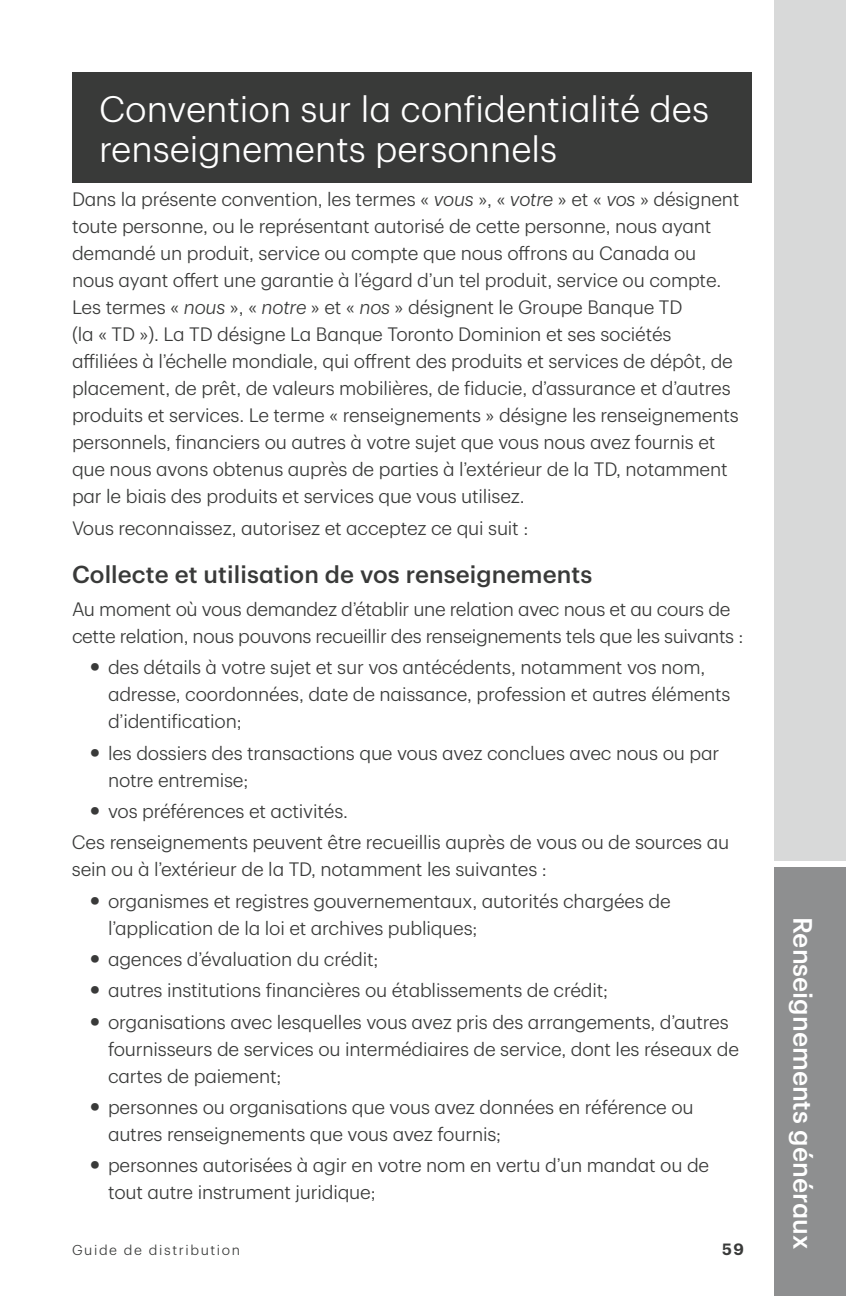
<style>
.page{position:relative;width:846px;height:1296px;background:#fff}
.page>*{position:absolute;margin:0;border:0;box-sizing:border-box;transform-origin:0 0}
.t1{font:300 36px/40px "TD Graphik";color:#fff}
.t2{font:500 26px "TD Graphik";color:#fff}
.t3{font:500 24px "TD Graphik";letter-spacing:.005em;color:#393a39}
.t4{font:300 19px/27px "TD Graphik";letter-spacing:-.01em;color:#393a39}
.t5{font:600 16px "TD Graphik";color:#393a39}
.t6{font:300 14px "TD Graphik";letter-spacing:.115em;color:#393a39}
.s1{font-style:italic}
.s2{font-weight:500;font-size:30px}
</style>
<div class="page">
<div style="left:774px;top:0;width:72px;height:864px;background:#d8d9d9"></div>
<div style="left:774px;top:864px;width:72px;height:432px;background:#8e8f90"></div>
<div style="left:774px;top:861px;width:72px;height:6px;background:#fff"></div>
<div style="left:72px;top:72px;width:680px;height:111px;background:#393a39"></div>
<h2 class="t1" style="left:99px;top:86px;width:612px">Convention sur la confidentialité des renseignements personnels</h2>
<p class="t4" style="left:72px;top:184px;width:669px">Dans la présente convention, les termes « <span class="s1">vous</span> », « <span class="s1">votre</span> » et « <span class="s1">vos</span> » désignent toute personne, ou le représentant autorisé de cette personne, nous ayant demandé un produit, service ou compte que nous offrons au Canada ou nous ayant offert une garantie à l’égard d’un tel produit, service ou compte.<br>Les termes « <span class="s1">nous</span> », « <span class="s1">notre</span> » et « <span class="s1">nos</span> » désignent le Groupe Banque TD<br>(la « TD »). La TD désigne La Banque Toronto Dominion et ses sociétés affiliées à l’échelle mondiale, qui offrent des produits et services de dépôt, de placement, de prêt, de valeurs mobilières, de fiducie, d’assurance et d’autres produits et services. Le terme « renseignements » désigne les renseignements personnels, financiers ou autres à votre sujet que vous nous avez fournis et que nous avons obtenus auprès de parties à l’extérieur de la TD, notamment par le biais des produits et services que vous utilisez.</p>
<p class="t4" style="left:72px;top:513px;width:458px">Vous reconnaissez, autorisez et acceptez ce qui suit :</p>
<h3 class="t3" style="left:72px;top:556px;width:522px">Collecte et utilisation de vos renseignements</h3>
<p class="t4" style="left:72px;top:594px;width:673px">Au moment où vous demandez d’établir une relation avec nous et au cours de cette relation, nous pouvons recueillir des renseignements tels que les suivants :</p>
<p class="t4" style="left:108px;top:653px;width:624px;text-indent:-18px"><span class="s2">•</span> des détails à votre sujet et sur vos antécédents, notamment vos nom, adresse, coordonnées, date de naissance, profession et autres éléments d’identification;</p>
<p class="t4" style="left:108px;top:738px;width:613px;text-indent:-18px"><span class="s2">•</span> les dossiers des transactions que vous avez conclues avec nous ou par notre entremise;</p>
<p class="t4" style="left:90px;top:796px;width:260px"><span class="s2">•</span> vos préférences et activités.</p>
<p class="t4" style="left:72px;top:827px;width:659px">Ces renseignements peuvent être recueillis auprès de vous ou de sources au sein ou à l’extérieur de la TD, notamment les suivantes :</p>
<p class="t4" style="left:108px;top:886px;width:564px;text-indent:-18px"><span class="s2">•</span> organismes et registres gouvernementaux, autorités chargées de l’application de la loi et archives publiques;</p>
<p class="t4" style="left:90px;top:944px;width:290px"><span class="s2">•</span> agences d’évaluation du crédit;</p>
<p class="t4" style="left:90px;top:975px;width:520px"><span class="s2">•</span> autres institutions financières ou établissements de crédit;</p>
<p class="t4" style="left:108px;top:1007px;width:633px;text-indent:-18px"><span class="s2">•</span> organisations avec lesquelles vous avez pris des arrangements, d’autres fournisseurs de services ou intermédiaires de service, dont les réseaux de cartes de paiement;</p>
<p class="t4" style="left:108px;top:1092px;width:587px;text-indent:-18px"><span class="s2">•</span> personnes ou organisations que vous avez données en référence ou autres renseignements que vous avez fournis;</p>
<p class="t4" style="left:108px;top:1150px;width:603px;text-indent:-18px"><span class="s2">•</span> personnes autorisées à agir en votre nom en vertu d’un mandat ou de tout autre instrument juridique;</p>
<p class="t6" style="left:72px;top:1240px;width:170px">Guide de distribution</p>
<p class="t5" style="left:722px;top:1237px;width:23px">59</p>
<h2 class="t2" style="left:823px;top:917px;width:334px;rotate:90deg">Renseignements généraux</h2>
</div>
